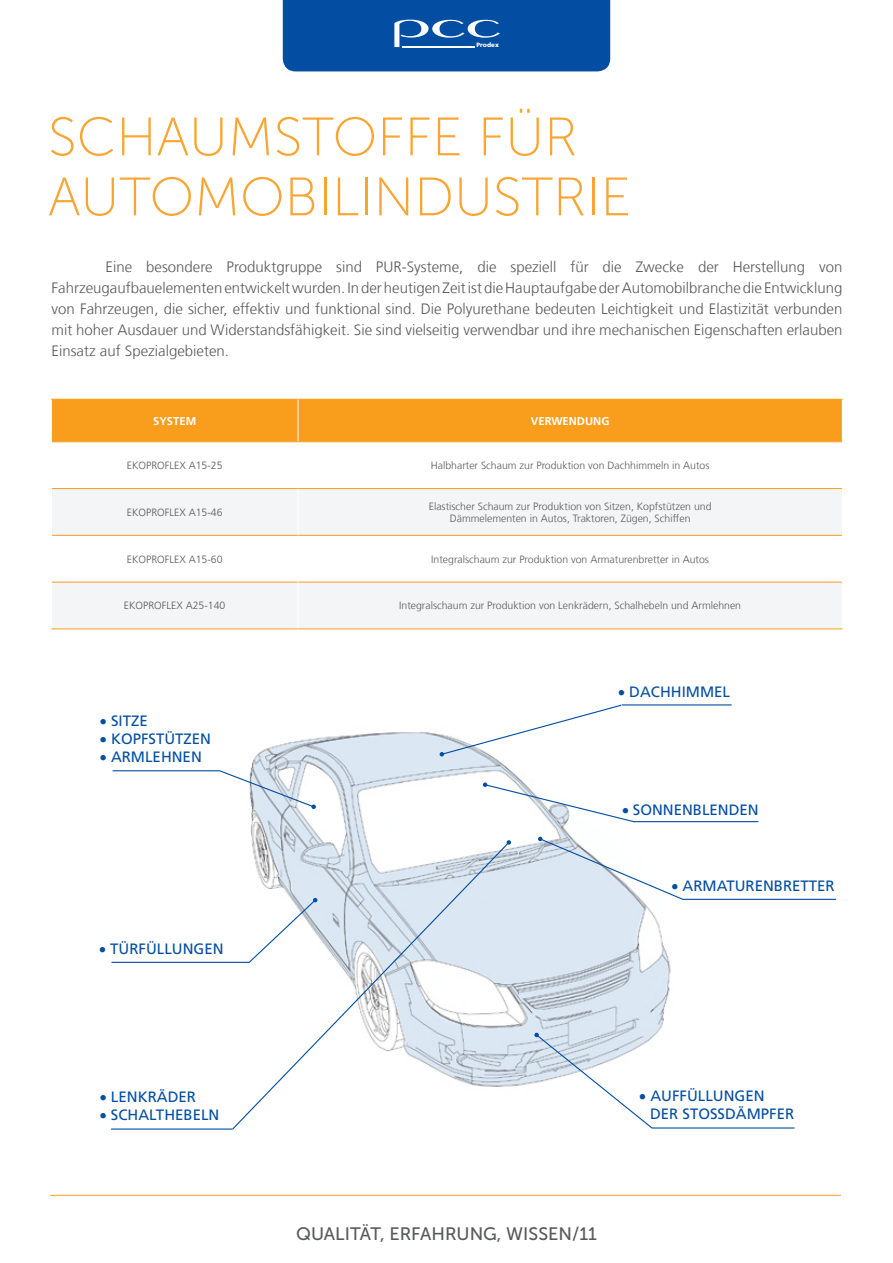
<style>
.page{position:relative;width:893px;height:1263px;background:#fff}
.page>*{position:absolute;margin:0;border:0;box-sizing:border-box;transform-origin:0 0}
.t1{font:54px "Museo Sans 100";color:#faa431}
.t2{font:18px "Museo Sans 500";color:#58595b}
.t3{font:300 15px/21px "Frutiger LT Com";color:#58595b;text-align:justify}
.t4{font:15px/18px "Frutiger LT Com";color:#034ea2}
.t5{font:700 11.25px "Frutiger LT Com";color:#fff}
.t6{font:300 10.5px/12.6px "Frutiger LT Com";color:#58595b;text-align:center}
.t7{font:900 6.3px "Frutiger LT Std";color:#fff}
</style>
<div class="page">
<div style="left:283px;top:0;width:327px;height:71px;background:#034ea2"></div>
<hr style="left:402px;top:46px;width:72px;height:1px;background:#fff">
<img style="left:111px;top:705px;width:726px;height:382px">
<div style="left:52px;top:400px;width:790px;height:41px;background:#f99d1c"></div>
<svg style="left:52px;top:442px;width:790px;height:1px"></svg>
<svg style="left:52px;top:489px;width:790px;height:139px;fill:#f3f5f7"></svg>
<hr style="left:51px;top:399px;width:247px;height:1px;background:#f99d1c">
<hr style="left:298px;top:399px;width:545px;height:1px;background:#f99d1c">
<hr style="left:298px;top:400px;width:1px;height:41px;background:#fff">
<hr style="left:52px;top:441px;width:246px;height:1px;background:#f99d1c">
<hr style="left:298px;top:441px;width:544px;height:1px;background:#f99d1c">
<hr style="left:52px;top:488px;width:246px;height:1px;background:#f99d1c">
<hr style="left:298px;top:488px;width:544px;height:1px;background:#f99d1c">
<hr style="left:52px;top:535px;width:246px;height:1px;background:#f99d1c">
<hr style="left:298px;top:535px;width:544px;height:1px;background:#f99d1c">
<hr style="left:52px;top:582px;width:246px;height:1px;background:#f99d1c">
<hr style="left:298px;top:582px;width:544px;height:1px;background:#f99d1c">
<hr style="left:51px;top:628px;width:247px;height:1px;background:#f99d1c">
<hr style="left:298px;top:628px;width:545px;height:1px;background:#f99d1c">
<hr style="left:298px;top:442px;width:1px;height:46px;background:#fff">
<hr style="left:298px;top:489px;width:1px;height:46px;background:#fff">
<hr style="left:298px;top:536px;width:1px;height:46px;background:#fff">
<hr style="left:298px;top:582px;width:1px;height:46px;background:#fff">
<hr style="left:50px;top:1195px;width:791px;height:1px;background:#faa61a">
<hr style="left:113px;top:770px;width:107px;height:1px;background:#034ea2">
<hr style="left:622px;top:704px;width:110px;height:1px;background:#034ea2">
<hr style="left:633px;top:821px;width:125px;height:1px;background:#034ea2">
<hr style="left:683px;top:899px;width:153px;height:1px;background:#034ea2">
<hr style="left:652px;top:1127px;width:142px;height:1px;background:#034ea2">
<hr style="left:111px;top:962px;width:139px;height:1px;background:#034ea2">
<hr style="left:111px;top:1128px;width:121px;height:1px;background:#034ea2">
<svg style="left:218px;top:769px;width:98px;height:40px"></svg>
<svg style="left:440px;top:704px;width:183px;height:52px"></svg>
<svg style="left:483px;top:782px;width:152px;height:41px"></svg>
<svg style="left:534px;top:1033px;width:119px;height:96px"></svg>
<svg style="left:538px;top:837px;width:146px;height:64px"></svg>
<svg style="left:231px;top:841px;width:279px;height:289px"></svg>
<svg style="left:506px;top:840px;width:5px;height:5px"></svg>
<p class="t7" style="left:476px;top:41px;width:24px">Prodex</p>
<h1 class="t1" style="left:48px;top:108px;width:65px">SCHAUMSTOFFE</h1>
<h1 class="t1" style="left:478px;top:108px;width:32px">FÜR</h1>
<h1 class="t1" style="left:48px;top:168px;width:66px">AUTOMOBILINDUSTRIE</h1>
<p class="t3" style="left:52px;top:257px;width:792px;text-indent:54px">Eine besondere Produktgruppe sind PUR-Systeme, die speziell für die Zwecke der Herstellung von Fahrzeugaufbauelementen entwickelt wurden. In der heutigen Zeit ist die Hauptaufgabe der Automobilbranche die Entwicklung von Fahrzeugen, die sicher, effektiv und funktional sind. Die Polyurethane bedeuten Leichtigkeit und Elastizität verbunden mit hoher Ausdauer und Widerstandsfähigkeit. Sie sind vielseitig verwendbar und ihre mechanischen Eigenschaften erlauben Einsatz auf Spezialgebieten.</p>
<p class="t5" style="left:153px;top:414px;width:45px">SYSTEM</p>
<p class="t5" style="left:531px;top:414px;width:80px">VERWENDUNG</p>
<p class="t6" style="left:127px;top:459px;width:97px">EKOPROFLEX A15-25</p>
<p class="t6" style="left:431px;top:459px;width:280px">Halbharter Schaum zur Produktion von Dachhimmeln in Autos</p>
<p class="t6" style="left:127px;top:506px;width:97px">EKOPROFLEX A15-46</p>
<p class="t6" style="left:429px;top:500px;width:284px">Elastischer Schaum zur Produktion von Sitzen, Kopfstützen und<br>Dämmelementen in Autos, Traktoren, Zügen, Schiffen</p>
<p class="t6" style="left:127px;top:553px;width:97px">EKOPROFLEX A15-60</p>
<p class="t6" style="left:431px;top:553px;width:279px">Integralschaum zur Produktion von Armaturenbretter in Autos</p>
<p class="t6" style="left:124px;top:599px;width:103px">EKOPROFLEX A25-140</p>
<p class="t6" style="left:399px;top:599px;width:343px">Integralschaum zur Produktion von Lenkrädern, Schalhebeln und Armlehnen</p>
<p class="t4" style="left:100px;top:711px;width:49px">• SITZE</p>
<p class="t4" style="left:100px;top:729px;width:113px">• KOPFSTÜTZEN</p>
<p class="t4" style="left:100px;top:747px;width:103px">• ARMLEHNEN</p>
<p class="t4" style="left:99px;top:940px;width:126px">• TÜRFÜLLUNGEN</p>
<p class="t4" style="left:100px;top:1088px;width:98px">• LENKRÄDER</p>
<p class="t4" style="left:100px;top:1106px;width:121px">• SCHALTHEBELN</p>
<p class="t4" style="left:618px;top:683px;width:113px">• DACHHIMMEL</p>
<p class="t4" style="left:622px;top:801px;width:138px">• SONNENBLENDEN</p>
<p class="t4" style="left:671px;top:877px;width:165px">• ARMATURENBRETTER</p>
<p class="t2" style="left:296px;top:1224px;width:302px">QUALITÄT, ERFAHRUNG, WISSEN/11</p>
<p class="t4" style="left:650px;top:1087px;width:146px;text-indent:-11px">• AUFFÜLLUNGEN<br>DER STOSSDÄMPFER</p>
</div>
